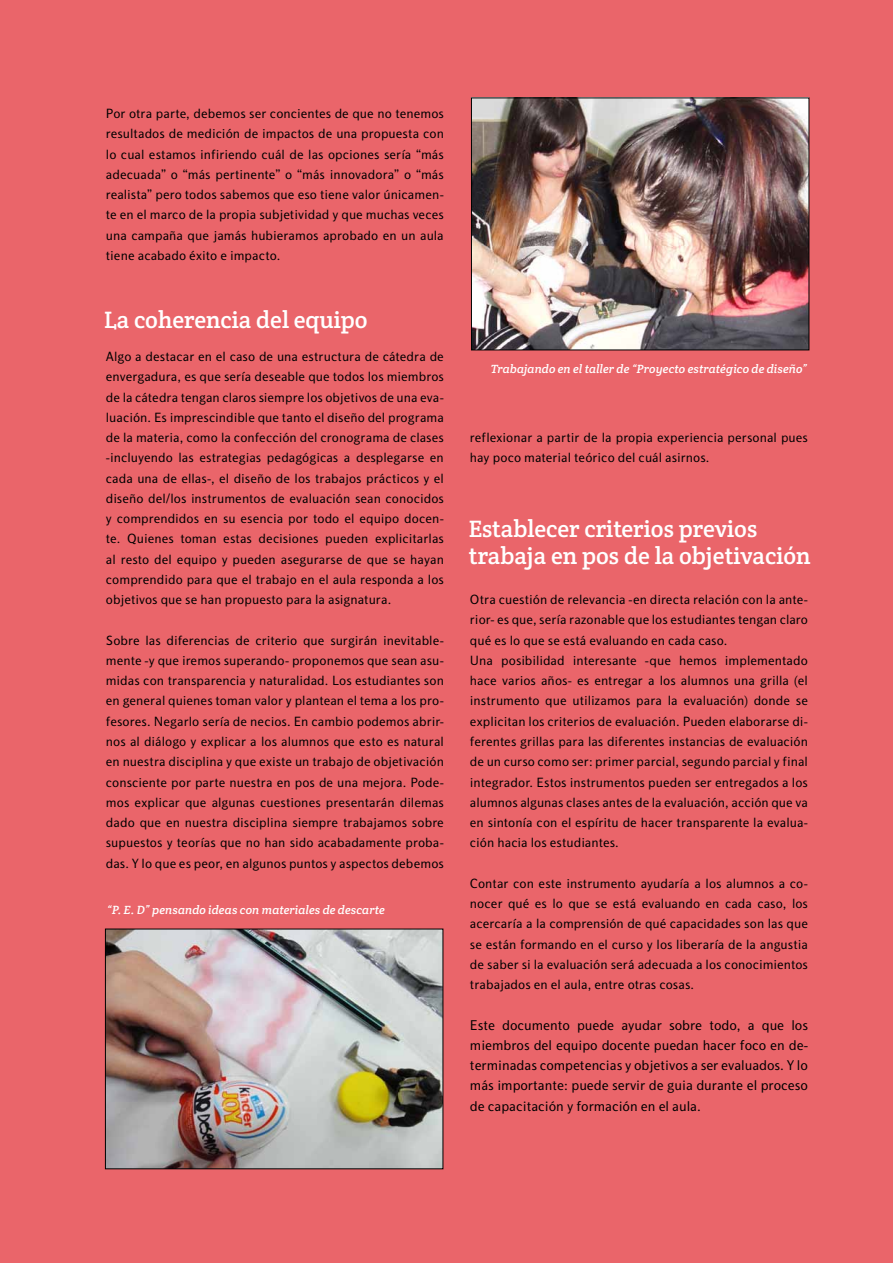
<style>
.page{position:relative;width:893px;height:1263px;background:#ea656a}
.page>*{position:absolute;margin:0;border:0;box-sizing:border-box;transform-origin:0 0}
.t1{font:24px/27px "Crete Rounded";color:#fff}
.t2{font:14.25px/20.2px "Centuria";letter-spacing:-.005em;color:#000;text-align:justify}
.t3{font:13.5px/20.2px "Centuria";color:#000;text-align:justify}
.t4{font:italic 12px "Crete Rounded";color:#fff}
</style>
<div class="page">
<img style="left:473px;top:100px;width:334px;height:248px">
<div style="left:471px;top:98px;width:338px;height:252px;border:1px solid #000"></div>
<img style="left:107px;top:931px;width:334px;height:236px">
<div style="left:105px;top:929px;width:338px;height:240px;border:1px solid #000"></div>
<p class="t3" style="left:106px;top:103px;width:340px">Por otra parte, debemos ser concientes de que no tenemos resultados de medición de impactos de una propuesta con lo cual estamos infiriendo cuál de las opciones sería “más adecuada” o “más pertinente” o “más innovadora” o “más realista” pero todos sabemos que eso tiene valor únicamen&shy;te en el marco de la propia subjetividad y que muchas veces una campaña que jamás hubieramos aprobado en un aula tiene acabado éxito e impacto.</p>
<h1 class="t1" style="left:104px;top:307px;width:265px">La coherencia del equipo</h1>
<p class="t3" style="left:106px;top:346px;width:340px">Algo a destacar en el caso de una estructura de cátedra de envergadura, es que sería deseable que todos los miembros de la cátedra tengan claros siempre los objetivos de una eva&shy;luación. Es imprescindible que tanto el diseño del programa de la materia, como la confección del cronograma de clases -incluyendo las estrategias pedagógicas a desplegarse en cada una de ellas-, el diseño de los trabajos prácticos y el diseño del/los instrumentos de evaluación sean conocidos y comprendidos en su esencia por todo el equipo docen&shy;te. Quienes toman estas decisiones pueden explicitarlas al resto del equipo y pueden asegurarse de que se hayan comprendido para que el trabajo en el aula responda a los objetivos que se han propuesto para la asignatura.</p>
<p class="t3" style="left:106px;top:630px;width:340px">Sobre las diferencias de criterio que surgirán inevitable&shy;mente -y que iremos superando- proponemos que sean asu&shy;midas con transparencia y naturalidad. Los estudiantes son en general quienes toman valor y plantean el tema a los pro&shy;fesores. Negarlo sería de necios. En cambio podemos abrir&shy;nos al diálogo y explicar a los alumnos que esto es natural en nuestra disciplina y que existe un trabajo de objetivación consciente por parte nuestra en pos de una mejora. Pode&shy;mos explicar que algunas cuestiones presentarán dilemas dado que en nuestra disciplina siempre trabajamos sobre supuestos y teorías que no han sido acabadamente proba&shy;das. Y lo que es peor, en algunos puntos y aspectos debemos</p>
<p class="t4" style="left:107px;top:903px;width:279px">“P. E. D” pensando ideas con materiales de descarte</p>
<p class="t4" style="left:491px;top:361px;width:317px">Trabajando en el taller de “Proyecto estratégico de diseño”</p>
<p class="t3" style="left:470px;top:427px;width:340px">reflexionar a partir de la propia experiencia personal pues hay poco material teórico del cuál asirnos.</p>
<h1 class="t1" style="left:469px;top:516px;width:343px">Establecer criterios previos trabaja en pos de la objetivación</h1>
<p class="t3" style="left:470px;top:589px;width:340px;text-align:left">Otra cuestión de relevancia -en directa relación con la ante&shy;rior- es que, sería razonable que los estudiantes tengan claro qué es lo que se está evaluando en cada caso.<br>Una posibilidad interesante -que hemos implementado hace varios años- es entregar a los alumnos una grilla (el instrumento que utilizamos para la evaluación) donde se explicitan los criterios de evaluación. Pueden elaborarse di&shy;ferentes grillas para las diferentes instancias de evaluación de un curso como ser: primer parcial, segundo parcial y final integrador. Estos instrumentos pueden ser entregados a los alumnos algunas clases antes de la evaluación, acción que va en sintonía con el espíritu de hacer transparente la evalua&shy;ción hacia los estudiantes.</p>
<p class="t3" style="left:470px;top:873px;width:340px">Contar con este instrumento ayudaría a los alumnos a co&shy;nocer qué es lo que se está evaluando en cada caso, los acercaría a la comprensión de qué capacidades son las que se están formando en el curso y los liberaría de la angustia de saber si la evaluación será adecuada a los conocimientos trabajados en el aula, entre otras cosas.</p>
<p class="t2" style="left:470px;top:1014px;width:340px">Este documento puede ayudar sobre todo, a que los miembros del equipo docente puedan hacer foco en de&shy;terminadas competencias y objetivos a ser evaluados. Y lo más importante: puede servir de guia durante el proceso de capacitación y formación en el aula.</p>
</div>
